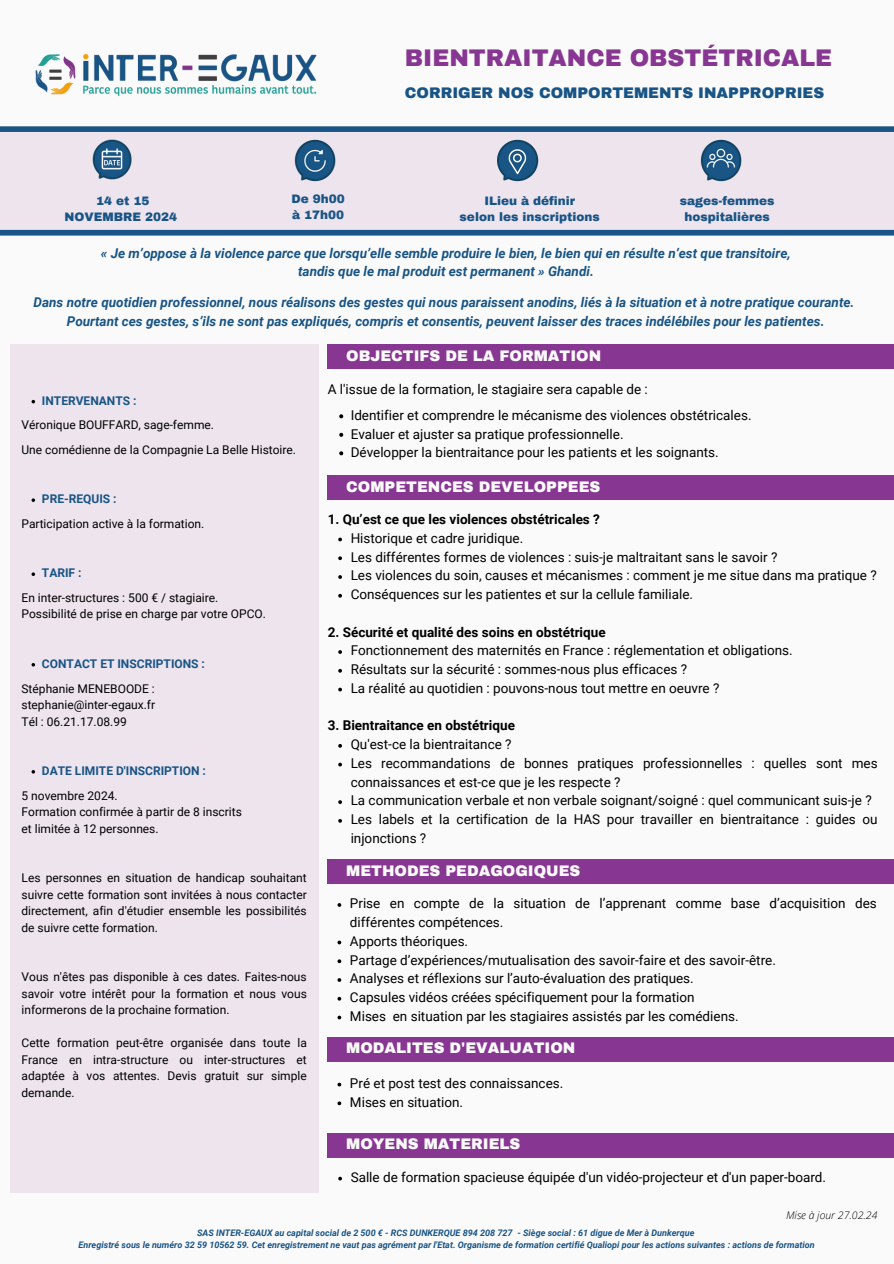
<style>
.page{position:relative;width:894px;height:1264px;background:#fff}
.page>*{position:absolute;margin:0;border:0;box-sizing:border-box;transform-origin:0 0}
.t1{font:900 23.55px "Archivo";color:#873791}
.t2{font:900 15px "Archivo";color:#fafafa}
.t3{font:900 15px "Archivo";color:#185485}
.t4{font:13.5px/18.8px "Roboto";color:#000}
.t5{font:italic 700 13.5px/18.8px "Roboto";color:#185485;text-align:center}
.t6{font:700 13.5px "Roboto";color:#000}
.t7{font:12px/16.5px "Roboto";color:#000;text-align:justify}
.t8{font:900 12px "Archivo";color:#185485}
.t9{font:700 12px "Roboto";color:#185485}
.t10{font:italic 300 10.5px "Open Sans";color:#000}
.t11{font:italic 700 9px "Roboto";color:#185485}
</style>
<div class="page">
<div style="left:0;top:0;width:893px;height:1263px;background:#fafafa"></div>
<img style="left:35px;top:53px;width:282px;height:44px">
<div style="left:327px;top:1037px;width:565px;height:24px;background:#873791"></div>
<div style="left:327px;top:475px;width:566px;height:25px;background:#873791"></div>
<div style="left:327px;top:859px;width:566px;height:24px;background:#873791"></div>
<div style="left:327px;top:1132px;width:565px;height:25px;background:#873791"></div>
<div style="left:327px;top:344px;width:566px;height:25px;background:#873791"></div>
<div style="left:10px;top:344px;width:308px;height:848px;background:#ede4ee"></div>
<div style="left:0;top:126px;width:893px;height:6px;background:#185485"></div>
<div style="left:0;top:131px;width:893px;height:104px;background:#ede4ee"></div>
<div style="left:0;top:230px;width:893px;height:5px;background:#185485"></div>
<img style="left:92px;top:139px;width:40px;height:41px">
<img style="left:294px;top:139px;width:42px;height:43px">
<img style="left:497px;top:139px;width:42px;height:43px">
<img style="left:700px;top:139px;width:42px;height:43px">
<svg style="left:337px;top:1082px;width:4px;height:4px"></svg>
<svg style="left:337px;top:1101px;width:4px;height:4px"></svg>
<svg style="left:338px;top:1176px;width:4px;height:4px"></svg>
<svg style="left:338px;top:537px;width:4px;height:4px"></svg>
<svg style="left:338px;top:556px;width:4px;height:4px"></svg>
<svg style="left:338px;top:575px;width:4px;height:4px"></svg>
<svg style="left:338px;top:594px;width:4px;height:3px"></svg>
<svg style="left:338px;top:650px;width:4px;height:4px"></svg>
<svg style="left:338px;top:669px;width:4px;height:3px"></svg>
<svg style="left:338px;top:687px;width:4px;height:4px"></svg>
<svg style="left:338px;top:744px;width:4px;height:3px"></svg>
<svg style="left:338px;top:762px;width:4px;height:4px"></svg>
<svg style="left:338px;top:800px;width:4px;height:4px"></svg>
<svg style="left:338px;top:819px;width:4px;height:3px"></svg>
<svg style="left:337px;top:940px;width:4px;height:4px"></svg>
<svg style="left:337px;top:959px;width:4px;height:4px"></svg>
<svg style="left:337px;top:996px;width:4px;height:4px"></svg>
<svg style="left:337px;top:1015px;width:4px;height:4px"></svg>
<svg style="left:339px;top:414px;width:4px;height:4px"></svg>
<svg style="left:339px;top:433px;width:4px;height:4px"></svg>
<svg style="left:339px;top:451px;width:4px;height:4px"></svg>
<svg style="left:32px;top:498px;width:3px;height:4px"></svg>
<svg style="left:32px;top:572px;width:3px;height:4px"></svg>
<p class="t1" style="left:405px;top:45px;width:428px">BIENTRAITANCE OBSTÉTRICALE</p>
<p class="t8" style="left:96px;top:195px;width:55px">14 et 15</p>
<p class="t8" style="left:64px;top:211px;width:114px">NOVEMBRE 2024</p>
<h3 class="t8" style="left:291px;top:192px;width:55px">De 9h00</h3>
<p class="t8" style="left:292px;top:208px;width:54px">à 17h00</p>
<h3 class="t3" style="left:405px;top:85px;width:420px">CORRIGER NOS COMPORTEMENTS INAPPROPRIES</h3>
<p class="t8" style="left:484px;top:195px;width:92px">ILieu à définir</p>
<p class="t8" style="left:459px;top:211px;width:141px">selon les inscriptions</p>
<h4 class="t8" style="left:679px;top:194px;width:96px">sages-femmes</h4>
<h3 class="t8" style="left:684px;top:210px;width:87px">hospitalières</h3>
<p class="t5" style="left:101px;top:244px;width:691px">« Je m’oppose à la violence parce que lorsqu’elle semble produire le bien, le bien qui en résulte n’est que transitoire, tandis que le mal produit est permanent » Ghandi.</p>
<p class="t5" style="left:34px;top:293px;width:822px">Dans notre quotidien professionnel, nous réalisons des gestes qui nous paraissent anodins, liés à la situation et à notre pratique courante.<br>Pourtant ces gestes, s’ils ne sont pas expliqués, compris et consentis, peuvent laisser des traces indélébiles pour les patientes.</p>
<p class="t9" style="left:42px;top:394px;width:96px">INTERVENANTS :</p>
<p class="t7" style="left:22px;top:417px;width:194px">Véronique BOUFFARD, sage-femme.</p>
<p class="t7" style="left:22px;top:441px;width:276px">Une comédienne de la Compagnie La Belle Histoire.</p>
<p class="t9" style="left:42px;top:492px;width:76px">PRE-REQUIS :</p>
<h2 class="t7" style="left:22px;top:515px;width:184px">Participation active à la formation.</h2>
<p class="t9" style="left:42px;top:566px;width:41px">TARIF :</p>
<p class="t7" style="left:22px;top:589px;width:198px">En inter-structures : 500 € / stagiaire.</p>
<p class="t7" style="left:22px;top:606px;width:246px">Possibilité de prise en charge par votre OPCO.</p>
<p class="t9" style="left:42px;top:657px;width:164px">CONTACT ET INSCRIPTIONS :</p>
<p class="t7" style="left:22px;top:680px;width:135px">Stéphanie MENEBOODE :</p>
<h2 class="t7" style="left:22px;top:696px;width:135px">stephanie@inter-egaux.fr</h2>
<p class="t7" style="left:22px;top:713px;width:107px">Tél : 06.21.17.08.99</p>
<p class="t9" style="left:42px;top:764px;width:165px">DATE LIMITE D'INSCRIPTION :</p>
<h2 class="t7" style="left:22px;top:787px;width:98px">5 novembre 2024.</h2>
<p class="t7" style="left:22px;top:803px;width:222px">Formation confirmée à partir de 8 inscrits</p>
<h4 class="t7" style="left:22px;top:820px;width:138px">et limitée à 12 personnes.</h4>
<p class="t7" style="left:22px;top:869px;width:287px">Les personnes en situation de handicap souhaitant suivre cette formation sont invitées à nous contacter directement, afin d'étudier ensemble les possibilités de suivre cette formation.</p>
<p class="t7" style="left:22px;top:968px;width:287px">Vous n'êtes pas disponible à ces dates. Faites-nous savoir votre intérêt pour la formation et nous vous informerons de la prochaine formation.</p>
<p class="t7" style="left:22px;top:1034px;width:287px">Cette formation peut-être organisée dans toute la France en intra-structure ou inter-structures et adaptée à vos attentes. Devis gratuit sur simple demande.</p>
<p class="t2" style="left:346px;top:348px;width:256px">OBJECTIFS DE LA FORMATION</p>
<h6 class="t4" style="left:327px;top:380px;width:321px">A l'issue de la formation, le stagiaire sera capable de :</h6>
<p class="t4" style="left:350px;top:406px;width:402px">Identifier et comprendre le mécanisme des violences obstétricales.</p>
<p class="t4" style="left:350px;top:425px;width:274px">Evaluer et ajuster sa pratique professionnelle.</p>
<p class="t4" style="left:350px;top:443px;width:369px">Développer la bientraitance pour les patients et les soignants.</p>
<p class="t2" style="left:346px;top:479px;width:256px">COMPETENCES DEVELOPPEES</p>
<p class="t6" style="left:327px;top:511px;width:274px">1. Qu’est ce que les violences obstétricales ?</p>
<p class="t4" style="left:350px;top:529px;width:174px">Historique et cadre juridique.</p>
<p class="t4" style="left:350px;top:547px;width:428px">Les différentes formes de violences : suis-je maltraitant sans le savoir ?</p>
<p class="t4" style="left:350px;top:566px;width:527px">Les violences du soin, causes et mécanismes : comment je me situe dans ma pratique ?</p>
<p class="t4" style="left:350px;top:585px;width:344px">Conséquences sur les patientes et sur la cellule familiale.</p>
<p class="t6" style="left:327px;top:624px;width:279px">2. Sécurité et qualité des soins en obstétrique</p>
<p class="t4" style="left:350px;top:641px;width:443px">Fonctionnement des maternités en France : réglementation et obligations.</p>
<p class="t4" style="left:350px;top:660px;width:338px">Résultats sur la sécurité : sommes-nous plus efficaces ?</p>
<p class="t4" style="left:350px;top:679px;width:370px">La réalité au quotidien : pouvons-nous tout mettre en oeuvre ?</p>
<p class="t6" style="left:327px;top:718px;width:189px">3. Bientraitance en obstétrique</p>
<p class="t4" style="left:350px;top:735px;width:162px">Qu'est-ce la bientraitance ?</p>
<p class="t4" style="left:350px;top:754px;width:528px">Les recommandations de bonnes pratiques professionnelles : quelles sont mes connaissances et est-ce que je les respecte ?</p>
<p class="t4" style="left:350px;top:791px;width:522px">La communication verbale et non verbale soignant/soigné : quel communicant suis-je ?</p>
<p class="t4" style="left:350px;top:810px;width:528px">Les labels et la certification de la HAS pour travailler en bientraitance : guides ou injonctions ?</p>
<p class="t2" style="left:346px;top:862px;width:236px">METHODES PEDAGOGIQUES</p>
<p class="t4" style="left:350px;top:894px;width:528px">Prise en compte de la situation de l’apprenant comme base d’acquisition des différentes compétences.</p>
<p class="t4" style="left:350px;top:931px;width:120px">Apports théoriques.</p>
<p class="t4" style="left:350px;top:950px;width:427px">Partage d’expériences/mutualisation des savoir-faire et des savoir-être.</p>
<p class="t4" style="left:350px;top:969px;width:345px">Analyses et réflexions sur l’auto-évaluation des pratiques.</p>
<p class="t4" style="left:350px;top:988px;width:346px">Capsules vidéos créées spécifiquement pour la formation</p>
<h2 class="t4" style="left:350px;top:1006px;width:390px">Mises en situation par les stagiaires assistés par les comédiens.</h2>
<p class="t2" style="left:346px;top:1039px;width:231px">MODALITES D'EVALUATION</p>
<p class="t4" style="left:350px;top:1073px;width:215px">Pré et post test des connaissances.</p>
<p class="t4" style="left:350px;top:1092px;width:115px">Mises en situation.</p>
<p class="t2" style="left:346px;top:1135px;width:176px">MOYENS MATERIELS</p>
<h5 class="t4" style="left:350px;top:1167px;width:477px">Salle de formation spacieuse équipée d'un vidéo-projecteur et d'un paper-board.</h5>
<h2 class="t10" style="left:785px;top:1207px;width:93px">Mise à jour 27.02.24</h2>
<p class="t11" style="left:197px;top:1227px;width:498px">SAS INTER-EGAUX au capital social de 2 500 € - RCS DUNKERQUE 894 208 727 - Siège social : 61 digue de Mer à Dunkerque</p>
<p class="t11" style="left:78px;top:1239px;width:737px">Enregistré sous le numéro 32 59 10562 59. Cet enregistrement ne vaut pas agrément par l'Etat. Organisme de formation certifié Qualiopi pour les actions suivantes : actions de formation</p>
</div>
